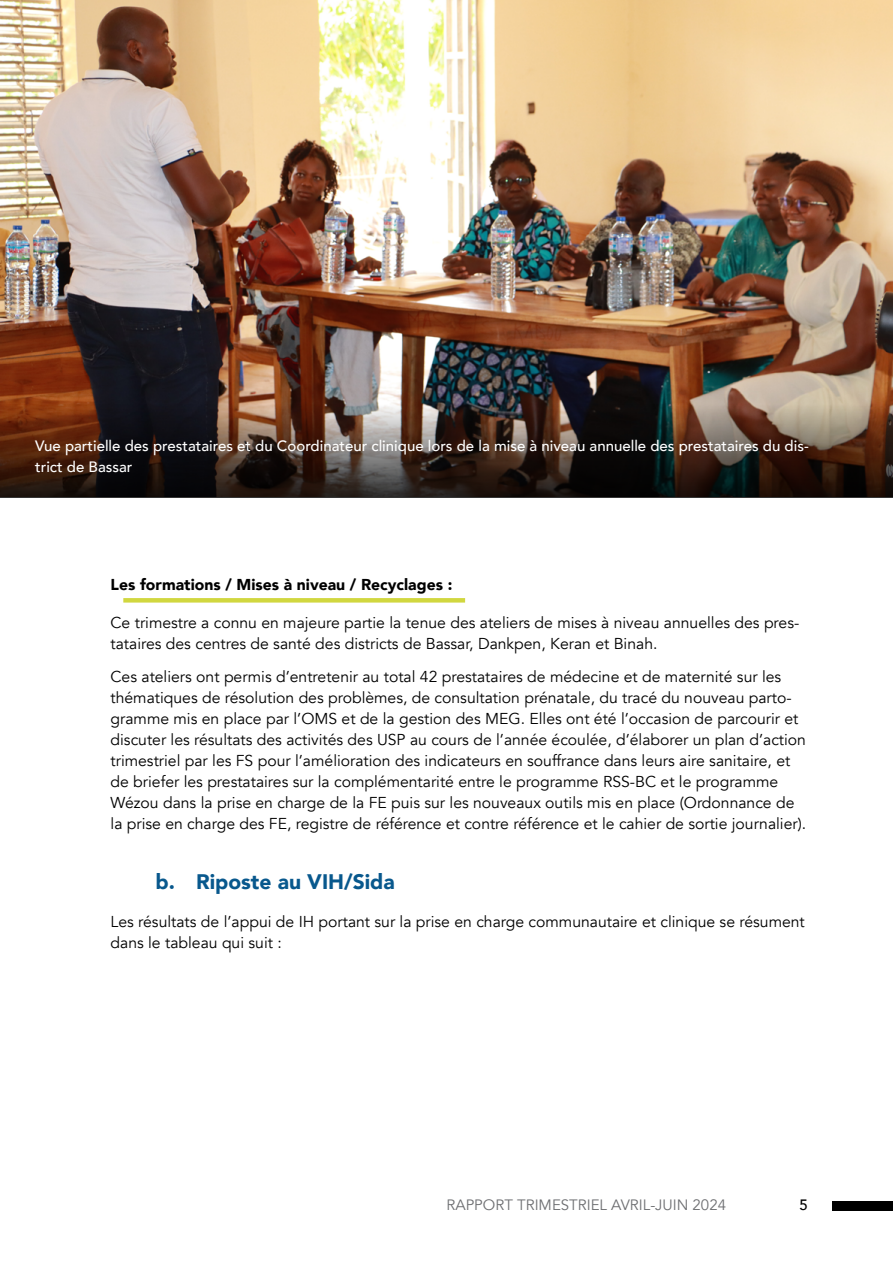
<style>
.page{position:relative;width:893px;height:1263px;background:#fff}
.page>*{position:absolute;margin:0;border:0;box-sizing:border-box;transform-origin:0 0}
.t1{font:900 21px "Avenir";color:#08588d}
.t2{font:15.75px/21px "Avenir";color:#000}
.t3{font:900 15.75px "Avenir";color:#000}
.t4{font:500 15px/21px "Avenir";color:#fff}
.t5{font:15px "Avenir";color:#6d6e71}
.t6{font:500 15px "Avenir";color:#000}
</style>
<div class="page">
<div style="left:123px;top:598px;width:342px;height:5px;background:#d1d73f"></div>
<img style="left:0;top:0;width:893px;height:404px">
<img style="left:0;top:404px;width:893px;height:93px">
<div style="left:832px;top:1201px;width:61px;height:10px;background:#000"></div>
<p class="t4" style="left:35px;top:434px;width:775px">Vue partielle des prestataires et du Coordinateur clinique lors de la mise à niveau annuelle des prestataires du dis&shy;trict de Bassar</p>
<p class="t3" style="left:111px;top:571px;width:343px">Les formations / Mises à niveau / Recyclages :</p>
<p class="t2" style="left:111px;top:612px;width:690px">Ce trimestre a connu en majeure partie la tenue des ateliers de mises à niveau annuelles des pres&shy;tataires des centres de santé des districts de Bassar, Dankpen, Keran et Binah.</p>
<p class="t2" style="left:111px;top:667px;width:697px">Ces ateliers ont permis d’entretenir au total 42 prestataires de médecine et de maternité sur les thématiques de résolution des problèmes, de consultation prénatale, du tracé du nouveau parto&shy;gramme mis en place par l’OMS et de la gestion des MEG. Elles ont été l’occasion de parcourir et discuter les résultats des activités des USP au cours de l’année écoulée, d’élaborer un plan d’action trimestriel par les FS pour l’amélioration des indicateurs en souffrance dans leurs aire sanitaire, et de briefer les prestataires sur la complémentarité entre le programme RSS-BC et le programme Wézou dans la prise en charge de la FE puis sur les nouveaux outils mis en place (Ordonnance de la prise en charge des FE, registre de référence et contre référence et le cahier de sortie journalier).</p>
<h1 class="t1" style="left:156px;top:863px;width:241px">b. Riposte au VIH/Sida</h1>
<p class="t2" style="left:111px;top:911px;width:696px">Les résultats de l’appui de IH portant sur la prise en charge communautaire et clinique se résument dans le tableau qui suit :</p>
<p class="t5" style="left:446px;top:1196px;width:281px">RAPPORT TRIMESTRIEL AVRIL-JUIN 2024</p>
<p class="t6" style="left:800px;top:1192px;width:10px">5</p>
</div>
